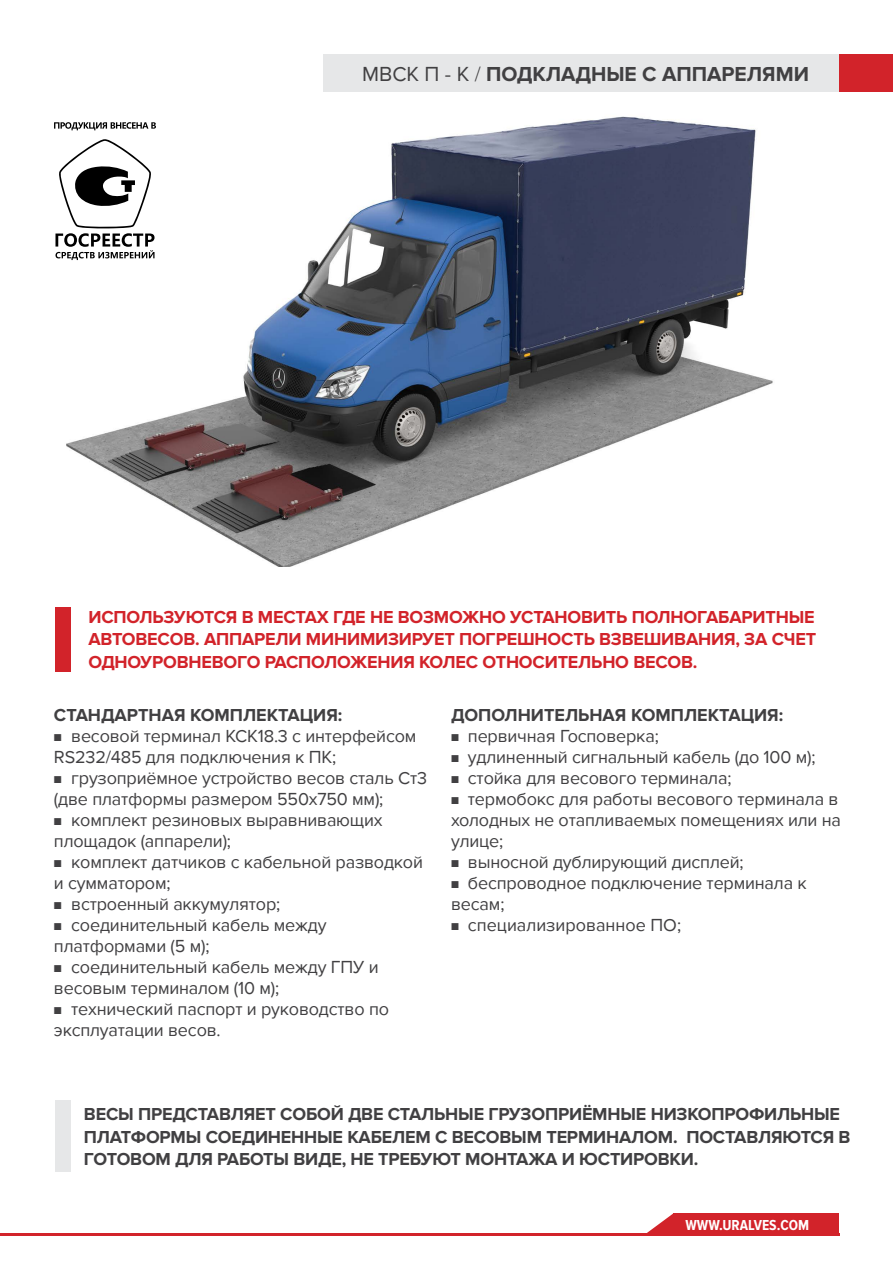
<style>
.page{position:relative;width:893px;height:1263px;background:#fff}
.page>*{position:absolute;margin:0;border:0;box-sizing:border-box;transform-origin:0 0}
.t1{font:700 21px "Proxima Nova";color:#414042}
.t2{font:18px/21px "Proxima Nova";letter-spacing:-.01em;color:#414042}
.t3{font:700 18px/22.5px "Proxima Nova";letter-spacing:-.01em;color:#414042}
.t4{font:700 18px/22.5px "Proxima Nova";letter-spacing:-.01em;color:#d2232a;text-align:justify}
.t5{font:700 15px "Proxima Nova Cond";color:#fff}
.s1{font-weight:400}
.s2{font-weight:300}
.s3{font-size:12px}
</style>
<div class="page">
<div style="left:673px;top:1213px;width:166px;height:22px;background:#d2232a"></div>
<svg style="left:647px;top:1213px;width:26px;height:20px"></svg>
<hr style="left:0;top:1233px;width:839px;height:2px;background:#d2232a">
<div style="left:839px;top:54px;width:54px;height:37px;background:#d2232a"></div>
<div style="left:323px;top:54px;width:516px;height:37px;background:#e6e7e8"></div>
<div style="left:55px;top:1100px;width:16px;height:71px;background:#e6e7e8"></div>
<div style="left:55px;top:607px;width:16px;height:64px;background:#d2232a"></div>
<img style="left:66px;top:116px;width:707px;height:451px">
<svg style="left:55px;top:139px;width:100px;height:121px"></svg>
<svg style="left:54px;top:122px;width:102px;height:8px"></svg>
<p class="t1" style="left:362px;top:62px;width:448px"><span class="s1">МВСК П - К</span> <span class="s2">/</span> ПОДКЛАДНЫЕ С АППАРЕЛЯМИ</p>
<p class="t4" style="left:88px;top:606px;width:729px">ИСПОЛЬЗУЮТСЯ В МЕСТАХ ГДЕ НЕ ВОЗМОЖНО УСТАНОВИТЬ ПОЛНОГАБАРИТНЫЕ АВТОВЕСОВ. АППАРЕЛИ МИНИМИЗИРУЕТ ПОГРЕШНОСТЬ ВЗВЕШИВАНИЯ, ЗА СЧЕТ ОДНОУРОВНЕВОГО РАСПОЛОЖЕНИЯ КОЛЕС ОТНОСИТЕЛЬНО ВЕСОВ.</p>
<p class="t3" style="left:54px;top:704px;width:290px">СТАНДАРТНАЯ КОМПЛЕКТАЦИЯ:</p>
<p class="t2" style="left:54px;top:726px;width:364px"><span class="s3">■</span> весовой терминал КСК18.3 с интерфейсом<br>RS232/485 для подключения к ПК;</p>
<p class="t2" style="left:54px;top:768px;width:375px"><span class="s3">■</span> грузоприёмное устройство весов сталь Ст3 (две платформы размером 550х750 мм);</p>
<p class="t2" style="left:54px;top:810px;width:330px"><span class="s3">■</span> комплект резиновых выравнивающих площадок (аппарели);</p>
<p class="t2" style="left:54px;top:852px;width:370px"><span class="s3">■</span> комплект датчиков с кабельной разводкой и сумматором;</p>
<p class="t2" style="left:54px;top:894px;width:228px"><span class="s3">■</span> встроенный аккумулятор;</p>
<p class="t2" style="left:54px;top:915px;width:274px"><span class="s3">■</span> соединительный кабель между платформами (5 м);</p>
<p class="t2" style="left:54px;top:957px;width:326px"><span class="s3">■</span> соединительный кабель между ГПУ и весовым терминалом (10 м);</p>
<p class="t2" style="left:54px;top:999px;width:337px"><span class="s3">■</span> технический паспорт и руководство по эксплуатации весов.</p>
<p class="t3" style="left:451px;top:704px;width:334px">ДОПОЛНИТЕЛЬНАЯ КОМПЛЕКТАЦИЯ:</p>
<p class="t2" style="left:451px;top:726px;width:209px"><span class="s3">■</span> первичная Госповерка;</p>
<p class="t2" style="left:451px;top:747px;width:366px"><span class="s3">■</span> удлиненный сигнальный кабель (до 100 м);</p>
<p class="t2" style="left:451px;top:768px;width:282px"><span class="s3">■</span> стойка для весового терминала;</p>
<p class="t2" style="left:451px;top:789px;width:391px"><span class="s3">■</span> термобокс для работы весового терминала в холодных не отапливаемых помещениях или на улице;</p>
<p class="t2" style="left:451px;top:852px;width:294px"><span class="s3">■</span> выносной дублирующий дисплей;</p>
<p class="t2" style="left:451px;top:873px;width:357px"><span class="s3">■</span> беспроводное подключение терминала к весам;</p>
<p class="t2" style="left:451px;top:915px;width:232px"><span class="s3">■</span> специализированное ПО;</p>
<p class="t3" style="left:84px;top:1103px;width:768px">ВЕСЫ ПРЕДСТАВЛЯЕТ СОБОЙ ДВЕ СТАЛЬНЫЕ ГРУЗОПРИЁМНЫЕ НИЗКОПРОФИЛЬНЫЕ<br>ПЛАТФОРМЫ СОЕДИНЕННЫЕ КАБЕЛЕМ С ВЕСОВЫМ ТЕРМИНАЛОМ. ПОСТАВЛЯЮТСЯ В<br>ГОТОВОМ ДЛЯ РАБОТЫ ВИДЕ, НЕ ТРЕБУЮТ МОНТАЖА И ЮСТИРОВКИ.</p>
<p class="t5" style="left:685px;top:1216px;width:125px">WWW.URALVES.COM</p>
</div>
